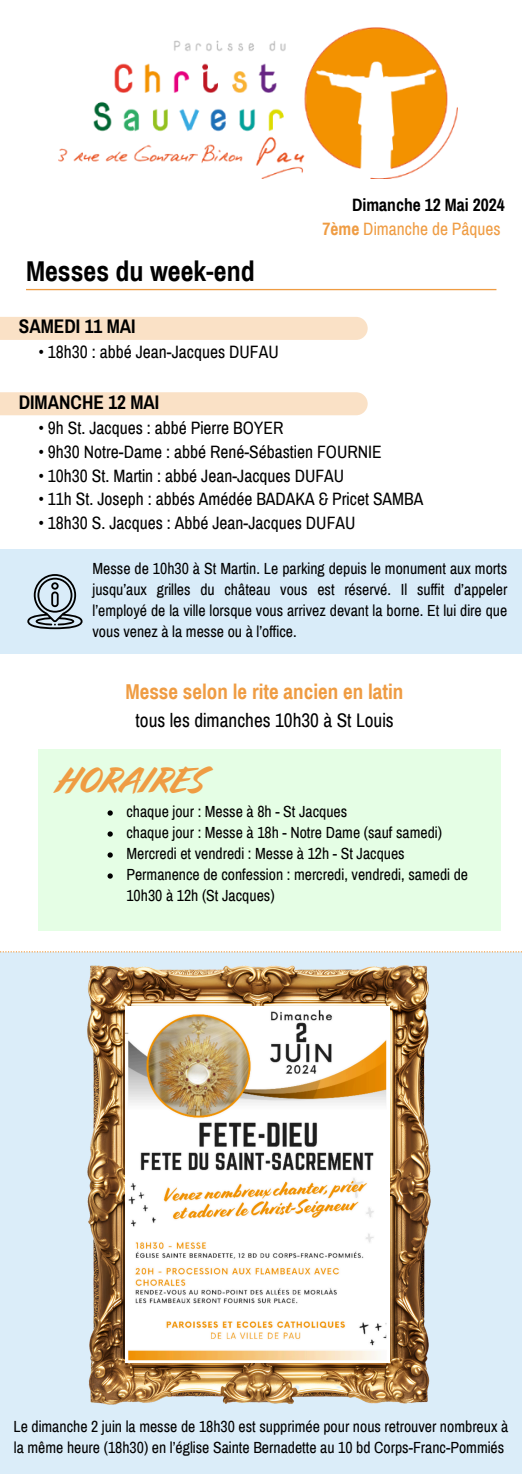
<style>
.page{position:relative;width:522px;height:1474px;background:#fff}
.page>*{position:absolute;margin:0;border:0;box-sizing:border-box;transform-origin:0 0}
.t1{font:35px "Cortado";color:#ef9c43}
.t2{font:700 28px "Archivo Narrow";color:#000}
.t3{font:700 21px "Archivo Narrow";color:#ef9c43}
.t4{font:19.25px "Archivo Narrow";color:#000}
.t5{font:700 19.25px "Archivo Narrow";color:#000}
.t6{font:17.5px "Archivo Narrow";color:#000}
.t7{font:17.5px "Archivo Narrow";color:#ef9c43}
.t8{font:700 17.5px "Archivo Narrow";color:#000}
.t9{font:15.75px/21px "Archivo Narrow";color:#000}
.s1{font-weight:700}
</style>
<div class="page">
<img style="left:59px;top:28px;width:398px;height:151px">
<div style="left:0;top:317px;width:367px;height:23px;background:#fae1c6"></div>
<div style="left:0;top:392px;width:367px;height:23px;background:#fae1c6"></div>
<hr style="left:26px;top:289px;width:470px;height:1px;background:#ef9c43">
<div style="left:0;top:952px;width:521px;height:522px;background:#dbedf9"></div>
<svg style="left:0;top:951px;width:521px;height:1px"></svg>
<div style="left:38px;top:750px;width:462px;height:181px;background:#e5fee5"></div>
<svg style="left:107px;top:810px;width:6px;height:6px"></svg>
<svg style="left:107px;top:831px;width:6px;height:6px"></svg>
<svg style="left:107px;top:852px;width:6px;height:6px"></svg>
<svg style="left:107px;top:873px;width:6px;height:6px"></svg>
<div style="left:0;top:549px;width:521px;height:105px;background:#d9ecf9"></div>
<svg style="left:27px;top:574px;width:55px;height:55px"></svg>
<img style="left:87px;top:966px;width:343px;height:438px">
<img style="left:125px;top:1006px;width:264px;height:356px">
<p class="t2" style="left:26px;top:256px;width:230px">Messes du week-end</p>
<p class="t8" style="left:352px;top:196px;width:154px">Dimanche 12 Mai 2024</p>
<p class="t7" style="left:322px;top:219px;width:179px"><span class="s1">7ème</span> Dimanche de Pâques</p>
<p class="t5" style="left:19px;top:316px;width:118px">SAMEDI 11 MAI</p>
<p class="t6" style="left:39px;top:343px;width:241px">• 18h30 : abbé Jean-Jacques DUFAU</p>
<h2 class="t5" style="left:19px;top:393px;width:142px">DIMANCHE 12 MAI</h2>
<p class="t6" style="left:39px;top:419px;width:246px">• 9h St. Jacques : abbé Pierre BOYER</p>
<p class="t6" style="left:39px;top:443px;width:344px">• 9h30 Notre-Dame : abbé René-Sébastien FOURNIE</p>
<p class="t6" style="left:39px;top:466px;width:306px">• 10h30 St. Martin : abbé Jean-Jacques DUFAU</p>
<p class="t6" style="left:39px;top:490px;width:385px">• 11h St. Joseph : abbés Amédée BADAKA &amp; Pricet SAMBA</p>
<p class="t6" style="left:39px;top:513px;width:317px">• 18h30 S. Jacques : Abbé Jean-Jacques DUFAU</p>
<p class="t9" style="left:92px;top:558px;width:416px;text-align:justify">Messe de 10h30 à St Martin. Le parking depuis le monument aux morts jusqu’aux grilles du château vous est réservé. Il suffit d’appeler l’employé de la ville lorsque vous arrivez devant la borne. Et lui dire que vous venez à la messe ou à l’office.</p>
<p class="t3" style="left:125px;top:681px;width:279px">Messe selon le rite ancien en latin</p>
<p class="t4" style="left:135px;top:710px;width:259px">tous les dimanches 10h30 à St Louis</p>
<h1 class="t1" style="left:56px;top:759px;width:149px">HORAIRES</h1>
<p class="t9" style="left:126px;top:801px;width:222px">chaque jour : Messe à 8h - St Jacques</p>
<p class="t9" style="left:126px;top:822px;width:317px">chaque jour : Messe à 18h - Notre Dame (sauf samedi)</p>
<p class="t9" style="left:126px;top:843px;width:279px">Mercredi et vendredi : Messe à 12h - St Jacques</p>
<h3 class="t9" style="left:126px;top:864px;width:342px">Permanence de confession : mercredi, vendredi, samedi de<br>10h30 à 12h (St Jacques)</h3>
<p class="t9" style="left:13px;top:1416px;width:495px">Le dimanche 2 juin la messe de 18h30 est supprimée pour nous retrouver nombreux à la même heure (18h30) en l’église Sainte Bernadette au 10 bd Corps-Franc-Pommiés</p>
</div>
